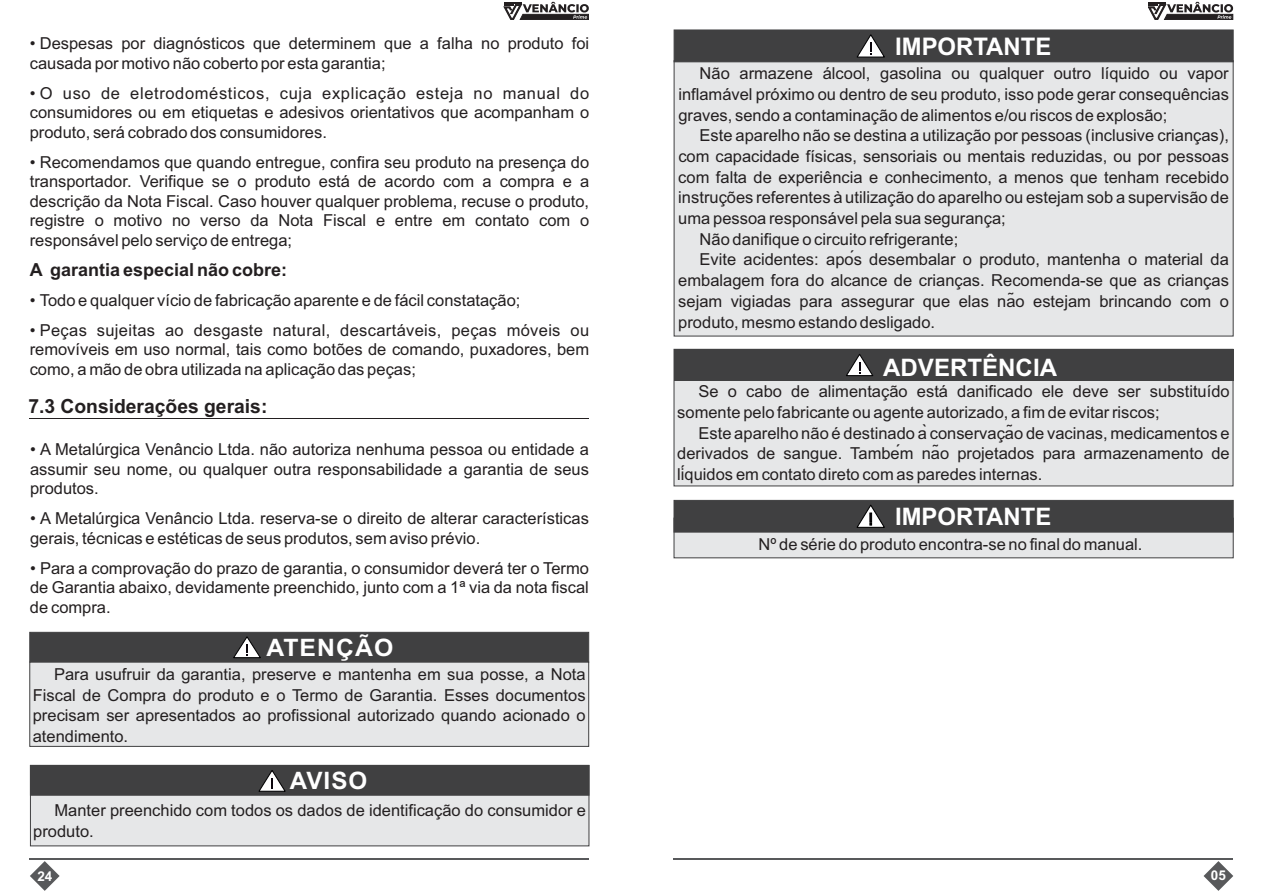
<style>
.page{position:relative;width:1263px;height:893px;background:#fff}
.page>*{position:absolute;margin:0;border:0;box-sizing:border-box;transform-origin:0 0}
.t1{font:700 24.3px "Arial";color:#fff}
.t2{font:700 24.15px "Arial";color:#fff}
.t3{font:700 24px "Arial";letter-spacing:.04em;color:#fff}
.t4{font:700 19.5px "Arial";color:#231f20}
.t5{font:700 18px "Arial";color:#231f20}
.t6{font:16.5px/19.5px "Arial";color:#231f20;text-align:justify}
.t7{font:700 13.5px "Arial";color:#fff}
</style>
<div class="page">
<svg style="left:30px;top:861px;width:30px;height:30px"></svg>
<svg style="left:1203px;top:861px;width:30px;height:30px"></svg>
<svg style="left:674px;top:500px;width:559px;height:58px;background:#878889"></svg>
<div style="left:673px;top:348px;width:561px;height:139px;background:#e6e7e8"></div>
<div style="left:674px;top:349px;width:559px;height:32px;background:#404041"></div>
<svg style="left:846px;top:354px;width:28px;height:23px"></svg>
<div style="left:674px;top:62px;width:559px;height:274px;background:#e6e7e8"></div>
<div style="left:674px;top:30px;width:559px;height:32px;background:#404041"></div>
<hr style="left:30px;top:858px;width:559px;height:2px;background:#58595b">
<hr style="left:674px;top:858px;width:559px;height:2px;background:#58595b">
<svg style="left:504px;top:2px;width:85px;height:18px"></svg>
<svg style="left:1148px;top:2px;width:85px;height:18px"></svg>
<hr style="left:30px;top:418px;width:559px;height:1px;background:#231f20">
<div style="left:30px;top:796px;width:559px;height:50px;background:#e6e7e8"></div>
<div style="left:30px;top:765px;width:559px;height:31px;background:#404041"></div>
<div style="left:29px;top:663px;width:560px;height:84px;background:#e6e7e8"></div>
<svg style="left:29px;top:632px;width:560px;height:31px;background:#444445"></svg>
<p class="t6" style="left:30px;top:35px;width:561px">• Despesas por diagnósticos que determinem que a falha no produto foi causada por motivo não coberto por esta garantia;</p>
<p class="t6" style="left:30px;top:85px;width:561px">• O uso de eletrodomésticos, cuja explicação esteja no manual do consumidores ou em etiquetas e adesivos orientativos que acompanham o produto, será cobrado dos consumidores.</p>
<p class="t6" style="left:30px;top:154px;width:561px">• Recomendamos que quando entregue, confira seu produto na presença do transportador. Verifique se o produto está de acordo com a compra e a descrição da Nota Fiscal. Caso houver qualquer problema, recuse o produto, registre o motivo no verso da Nota Fiscal e entre em contato com o responsável pelo serviço de entrega;</p>
<p class="t5" style="left:30px;top:263px;width:259px">A garantia especial não cobre:</p>
<p class="t6" style="left:30px;top:292px;width:492px">• Todo e qualquer vício de fabricação aparente e de fácil constatação;</p>
<p class="t6" style="left:30px;top:322px;width:561px">• Peças sujeitas ao desgaste natural, descartáveis, peças móveis ou removíveis em uso normal, tais como botões de comando, puxadores, bem como, a mão de obra utilizada na aplicação das peças;</p>
<p class="t4" style="left:28px;top:399px;width:241px">7.3 Considerações gerais:</p>
<p class="t6" style="left:30px;top:441px;width:560px">• A Metalúrgica Venâncio Ltda. não autoriza nenhuma pessoa ou entidade a assumir seu nome, ou qualquer outra responsabilidade a garantia de seus produtos.</p>
<p class="t6" style="left:30px;top:510px;width:560px">• A Metalúrgica Venâncio Ltda. reserva-se o direito de alterar características gerais, técnicas e estéticas de seus produtos, sem aviso prévio.</p>
<p class="t6" style="left:30px;top:560px;width:560px">• Para a comprovação do prazo de garantia, o consumidor deverá ter o Termo de Garantia abaixo, devidamente preenchido, junto com a 1ª via da nota fiscal de compra.</p>
<h3 class="t3" style="left:266px;top:638px;width:128px">ATENÇÃO</h3>
<p class="t6" style="left:33px;top:665px;width:554px;line-height:20.7px;text-indent:21px">Para usufruir da garantia, preserve e mantenha em sua posse, a Nota Fiscal de Compra do produto e o Termo de Garantia. Esses documentos precisam ser apresentados ao profissional autorizado quando acionado o atendimento.</p>
<h3 class="t3" style="left:290px;top:772px;width:79px">AVISO</h3>
<p class="t6" style="left:33px;top:801px;width:554px;line-height:20.7px;text-indent:21px">Manter preenchido com todos os dados de identificação do consumidor e produto.</p>
<h1 class="t1" style="left:895px;top:37px;width:158px">IMPORTANTE</h1>
<p class="t6" style="left:678px;top:65px;width:552px;line-height:20.7px;text-indent:21px">Não armazene álcool, gasolina ou qualquer outro líquido ou vapor inflamável próximo ou dentro de seu produto, isso pode gerar consequências graves, sendo a contaminação de alimentos e/ou riscos de explosão;</p>
<p class="t6" style="left:700px;top:127px;width:531px">Este aparelho não se destina a utilização por pessoas (inclusive crianças),</p>
<p class="t6" style="left:678px;top:148px;width:552px">com capacidade físicas, sensoriais ou mentais reduzidas, ou por pessoas</p>
<p class="t6" style="left:678px;top:169px;width:552px">com falta de experiência e conhecimento, a menos que tenham recebido</p>
<p class="t6" style="left:678px;top:189px;width:552px">instruções referentes à utilização do aparelho ou estejam sob a supervisão de</p>
<p class="t6" style="left:678px;top:210px;width:329px">uma pessoa responsável pela sua segurança;</p>
<p class="t6" style="left:699px;top:231px;width:260px">Não danifique o circuito refrigerante;</p>
<p class="t6" style="left:699px;top:251px;width:531px">Evite acidentes: apoś desembalar o produto, mantenha o material da</p>
<p class="t6" style="left:678px;top:272px;width:552px">embalagem fora do alcance de crianças. Recomenda-se que as crianças</p>
<p class="t6" style="left:678px;top:293px;width:552px">sejam vigiadas para assegurar que elas naõ estejam brincando com o</p>
<p class="t6" style="left:678px;top:314px;width:258px">produto, mesmo estando desligado.</p>
<h2 class="t2" style="left:883px;top:358px;width:175px">ADVERTÊNCIA</h2>
<p class="t6" style="left:677px;top:383px;width:554px;line-height:20.7px;text-indent:21px">Se o cabo de alimentação está danificado ele deve ser substituído somente pelo fabricante ou agente autorizado, a fim de evitar riscos;</p>
<p class="t6" style="left:677px;top:424px;width:554px;line-height:20.7px;text-indent:21px">Este aparelho não é destinado a ̀conservaçaõ de vacinas, medicamentos e derivados de sangue. Tambeḿ naõ projetados para armazenamento de liq́ uidos em contato direto com as paredes internas.</p>
<h2 class="t2" style="left:895px;top:507px;width:158px">IMPORTANTE</h2>
<p class="t6" style="left:758px;top:536px;width:385px">Nº de série do produto encontra-se no final do manual.</p>
<p class="t7" style="left:37px;top:871px;width:17px">24</p>
<p class="t7" style="left:1211px;top:870px;width:17px">05</p>
</div>
